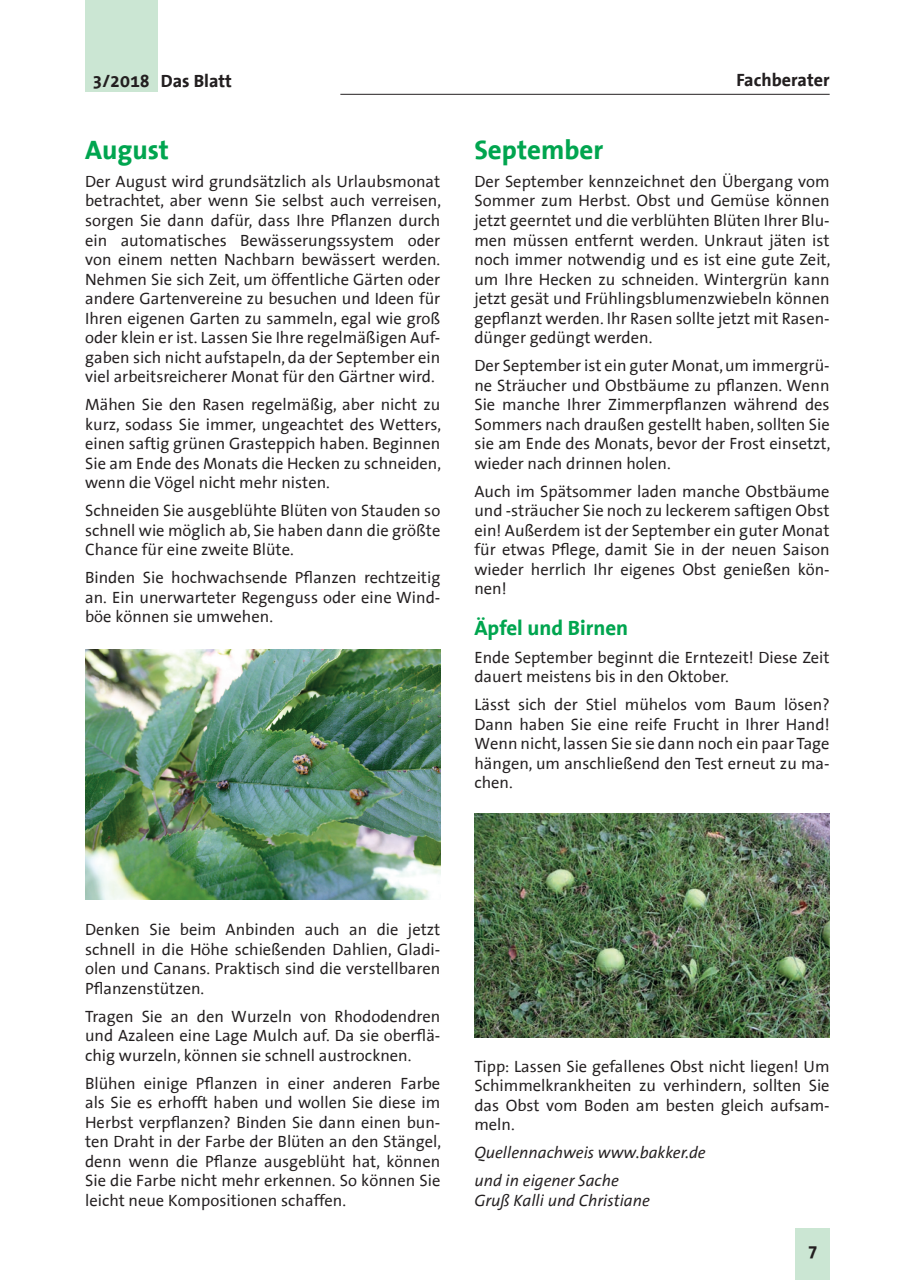
<style>
.page{position:relative;width:902px;height:1280px;background:#fff}
.page>*{position:absolute;margin:0;border:0;box-sizing:border-box;transform-origin:0 0}
.t1{font:700 27px "The Sans Office";color:#00a54f}
.t2{font:700 21px "The Sans Office";color:#00a54f}
.t3{font:700 18px "The Sans Office";color:#231f20}
.t4{font:16.5px/19.5px "The Sans Office";color:#231f20;text-align:justify}
.t5{font:italic 16.5px/28px "The Sans Office";color:#231f20}
</style>
<div class="page">
<div style="left:85px;top:0;width:72px;height:91px;background:#cbe6d3"></div>
<div style="left:795px;top:1229px;width:34px;height:51px;background:#cbe6d3"></div>
<hr style="left:340px;top:94px;width:489px;height:1px;background:#231f20">
<img style="left:85px;top:649px;width:355px;height:250px">
<img style="left:474px;top:814px;width:355px;height:223px">
<p class="t3" style="left:93px;top:72px;width:141px">3/2018 Das Blatt</p>
<h1 class="t1" style="left:85px;top:135px;width:85px">August</h1>
<p class="t4" style="left:85px;top:172px;width:357px">Der August wird grundsätzlich als Urlaubsmonat betrachtet, aber wenn Sie selbst auch verreisen, sorgen Sie dann dafür, dass Ihre Pflanzen durch ein automatisches Bewässerungssystem oder von einem netten Nachbarn bewässert werden.<br>Nehmen Sie sich Zeit, um öffentliche Gärten oder andere Gartenvereine zu besuchen und Ideen für Ihren eigenen Garten zu sammeln, egal wie groß oder klein er ist. Lassen Sie Ihre regelmäßigen Auf&shy;gaben sich nicht aufstapeln, da der September ein viel arbeitsreicherer Monat für den Gärtner wird.</p>
<p class="t4" style="left:85px;top:395px;width:357px">Mähen Sie den Rasen regelmäßig, aber nicht zu kurz, sodass Sie immer, ungeachtet des Wetters, einen saftig grünen Grasteppich haben. Beginnen Sie am Ende des Monats die Hecken zu schneiden, wenn die Vögel nicht mehr nisten.</p>
<p class="t4" style="left:85px;top:501px;width:357px">Schneiden Sie ausgeblühte Blüten von Stauden so schnell wie möglich ab, Sie haben dann die größte Chance für eine zweite Blüte.</p>
<p class="t4" style="left:85px;top:568px;width:357px">Binden Sie hochwachsende Pflanzen rechtzeitig an. Ein unerwarteter Regenguss oder eine Wind&shy;böe können sie umwehen.</p>
<p class="t3" style="left:736px;top:70px;width:95px">Fachberater</p>
<h1 class="t1" style="left:474px;top:135px;width:130px">September</h1>
<p class="t4" style="left:474px;top:172px;width:357px">Der September kennzeichnet den Übergang vom Sommer zum Herbst. Obst und Gemüse können jetzt geerntet und die verblühten Blüten Ihrer Blu&shy;men müssen entfernt werden. Unkraut jäten ist noch immer notwendig und es ist eine gute Zeit, um Ihre Hecken zu schneiden. Wintergrün kann jetzt gesät und Frühlingsblumenzwiebeln können gepflanzt werden. Ihr Rasen sollte jetzt mit Rasen&shy;dünger gedüngt werden.</p>
<p class="t4" style="left:474px;top:356px;width:357px">Der September ist ein guter Monat, um immergrü&shy;ne Sträucher und Obstbäume zu pflanzen. Wenn Sie manche Ihrer Zimmerpflanzen während des Sommers nach draußen gestellt haben, sollten Sie sie am Ende des Monats, bevor der Frost einsetzt, wieder nach drinnen holen.</p>
<p class="t4" style="left:474px;top:482px;width:357px">Auch im Spätsommer laden manche Obstbäume und -sträucher Sie noch zu leckerem saftigen Obst ein! Außerdem ist der September ein guter Monat für etwas Pflege, damit Sie in der neuen Saison wieder herrlich Ihr eigenes Obst genießen kön&shy;nen!</p>
<p class="t2" style="left:474px;top:616px;width:155px">Äpfel und Birnen</p>
<p class="t4" style="left:474px;top:648px;width:357px">Ende September beginnt die Erntezeit! Diese Zeit dauert meistens bis in den Oktober.</p>
<p class="t4" style="left:474px;top:696px;width:357px">Lässt sich der Stiel mühelos vom Baum lösen?<br>Dann haben Sie eine reife Frucht in Ihrer Hand!<br>Wenn nicht, lassen Sie sie dann noch ein paar Tage hängen, um anschließend den Test erneut zu ma&shy;chen.</p>
<p class="t4" style="left:85px;top:920px;width:357px">Denken Sie beim Anbinden auch an die jetzt schnell in die Höhe schießenden Dahlien, Gladi&shy;olen und Canans. Praktisch sind die verstellbaren Pflanzenstützen.</p>
<p class="t4" style="left:85px;top:1007px;width:357px">Tragen Sie an den Wurzeln von Rhododendren und Azaleen eine Lage Mulch auf. Da sie oberflä&shy;chig wurzeln, können sie schnell austrocknen.</p>
<p class="t4" style="left:85px;top:1074px;width:357px">Blühen einige Pflanzen in einer anderen Farbe als Sie es erhofft haben und wollen Sie diese im Herbst verpflanzen? Binden Sie dann einen bun&shy;ten Draht in der Farbe der Blüten an den Stängel, denn wenn die Pflanze ausgeblüht hat, können Sie die Farbe nicht mehr erkennen. So können Sie leicht neue Kompositionen schaffen.</p>
<p class="t4" style="left:474px;top:1057px;width:357px">Tipp: Lassen Sie gefallenes Obst nicht liegen! Um Schimmelkrankheiten zu verhindern, sollten Sie das Obst vom Boden am besten gleich aufsam&shy;meln.</p>
<p class="t5" style="left:474px;top:1139px;width:233px">Quellennachweis www.bakker.de und in eigener Sache</p>
<p class="t5" style="left:474px;top:1187px;width:177px">Gruß Kalli und Christiane</p>
<p class="t3" style="left:807px;top:1241px;width:11px">7</p>
</div>
